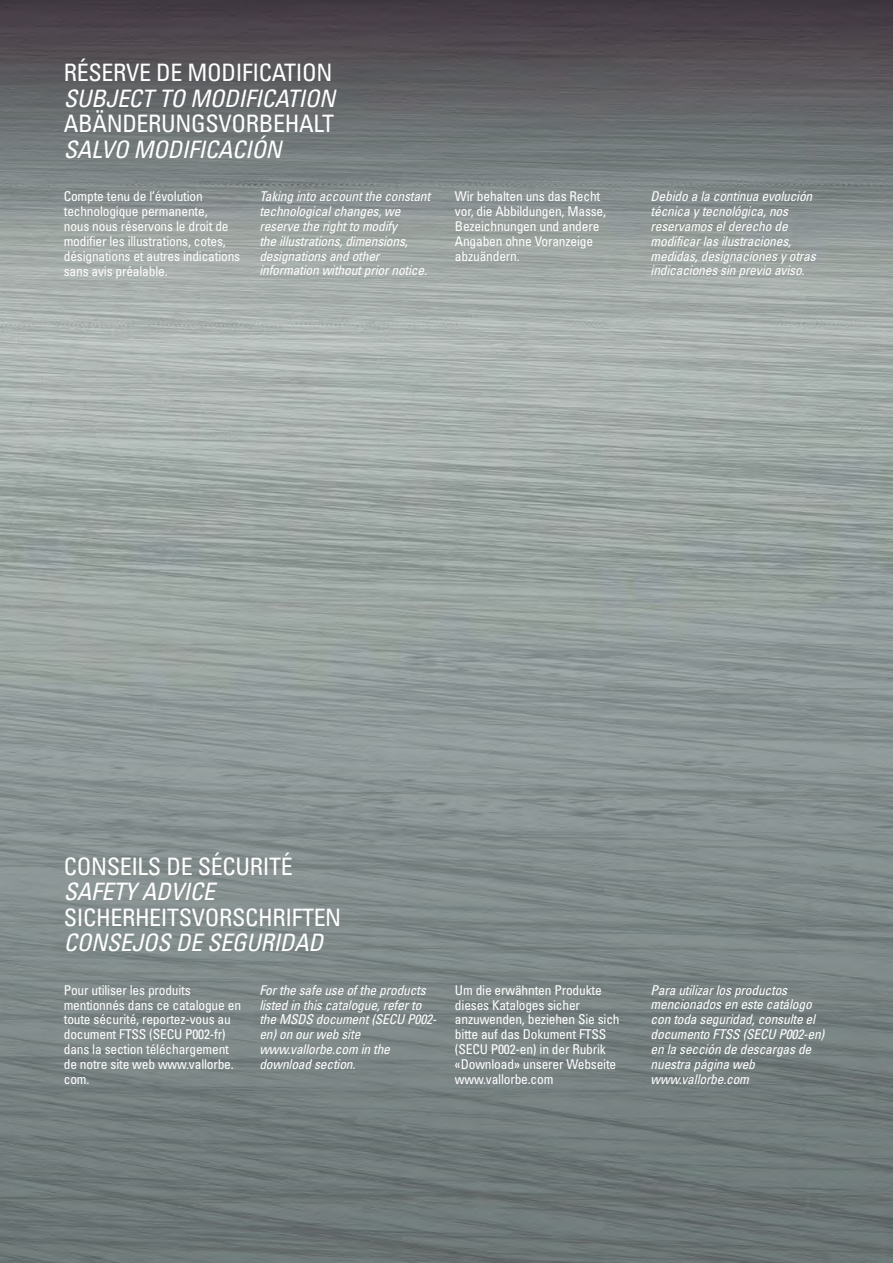
<style>
.page{position:relative;width:893px;height:1263px;background:#fff}
.page>*{position:absolute;margin:0;border:0;box-sizing:border-box;transform-origin:0 0}
.t1{font:condensed 24px "Univers LT Std";letter-spacing:-.015em;color:#fff}
.t2{font:italic condensed 24px "Univers LT Std";letter-spacing:-.015em;color:#fff}
.t3{font:italic condensed 13.5px/14.9px "Univers LT Std";letter-spacing:-.015em;color:#fff}
.t4{font:condensed 13.5px/14.9px "Univers LT Std";letter-spacing:-.015em;color:#fff}
</style>
<div class="page">
<img style="left:0;top:0;width:893px;height:1263px">
<h1 class="t1" style="left:64px;top:57px;width:270px">RÉSERVE DE MODIFICATION</h1>
<h1 class="t2" style="left:64px;top:83px;width:273px">SUBJECT TO MODIFICATION</h1>
<h1 class="t1" style="left:64px;top:108px;width:272px">ABÄNDERUNGSVORBEHALT</h1>
<h1 class="t2" style="left:64px;top:134px;width:219px">SALVO MODIFICACIÓN</h1>
<p class="t4" style="left:64px;top:189px;width:178px">Compte tenu de l’évolution technologique permanente,<br>nous nous réservons le droit de modifier les illustrations, cotes, désignations et autres indications sans avis préalable.</p>
<p class="t3" style="left:259px;top:189px;width:172px">Taking into account the constant technological changes, we reserve the right to modify<br>the illustrations, dimensions, designations and other information without prior notice.</p>
<p class="t4" style="left:455px;top:189px;width:153px">Wir behalten uns das Recht vor, die Abbildungen, Masse,<br>Bezeichnungen und andere<br>Angaben ohne Voranzeige abzuändern.</p>
<p class="t3" style="left:651px;top:189px;width:167px">Debido a la continua evolución técnica y tecnológica, nos reservamos el derecho de modificar las ilustraciones, medidas, designaciones y otras indicaciones sin previo aviso.</p>
<h1 class="t1" style="left:64px;top:851px;width:230px">CONSEILS DE SÉCURITÉ</h1>
<h1 class="t2" style="left:64px;top:876px;width:152px">SAFETY ADVICE</h1>
<h1 class="t1" style="left:64px;top:902px;width:279px">SICHERHEITSVORSCHRIFTEN</h1>
<h1 class="t2" style="left:64px;top:927px;width:261px">CONSEJOS DE SEGURIDAD</h1>
<p class="t4" style="left:64px;top:982px;width:179px">Pour utiliser les produits mentionnés dans ce catalogue en toute sécurité, reportez-vous au document FTSS (SECU P002-fr) dans la section téléchargement de notre site web www.vallorbe. com.</p>
<p class="t3" style="left:259px;top:982px;width:179px">For the safe use of the products listed in this catalogue, refer to the MSDS document (SECU P002- en) on our web site www.vallorbe.com in the download section.</p>
<p class="t4" style="left:455px;top:982px;width:166px">Um die erwähnten Produkte dieses Kataloges sicher anzuwenden, beziehen Sie sich bitte auf das Dokument FTSS (SECU P002-en) in der Rubrik «Download» unserer Webseite www.vallorbe.com</p>
<p class="t3" style="left:651px;top:982px;width:175px">Para utilizar los productos mencionados en este catálogo con toda seguridad, consulte el documento FTSS (SECU P002-en) en la sección de descargas de nuestra página web www.vallorbe.com</p>
</div>
